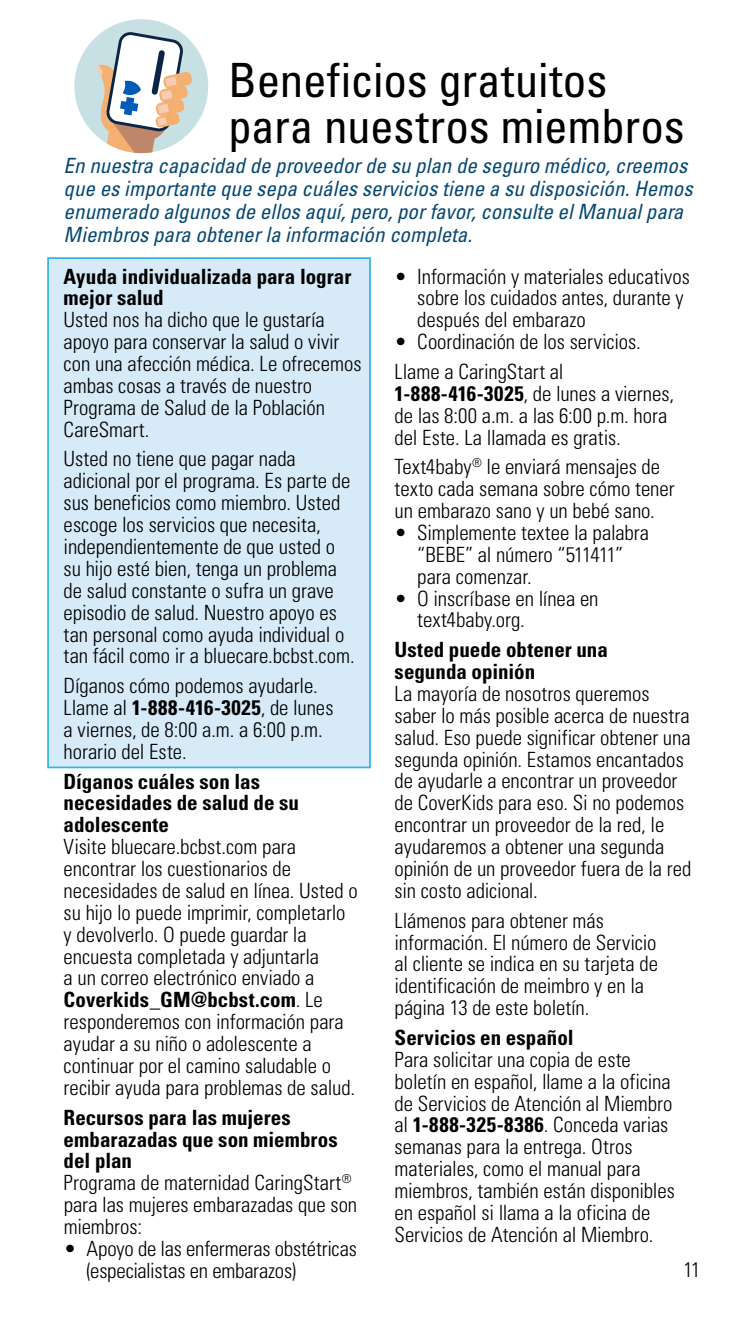
<style>
.page{position:relative;width:756px;height:1323px;background:#fff}
.page>*{position:absolute;margin:0;border:0;box-sizing:border-box;transform-origin:0 0}
.t1{font:condensed 47.25px/45.5px "Univers LT Std";letter-spacing:-.005em;color:#000}
.t2{font:300 condensed 21px/21.9px "Univers LT Std";color:#000}
.t3{font:italic condensed 21px/22.8px "Univers LT Std";color:#074872}
.t4{font:700 condensed 21px/21.9px "Univers LT Std";color:#000}
.s1{font-weight:700}
</style>
<div class="page">
<div style="left:47px;top:257px;width:324px;height:511px;background:#d6eaf7;border:2px solid #37b4e5"></div>
<div style="left:74px;top:19px;width:134px;height:134px;background:#c7e0e3;border-radius:50%"></div>
<svg style="left:95px;top:31px;width:97px;height:122px"></svg>
<h2 class="t1" style="left:228px;top:57px;width:458px">Beneficios gratuitos para nuestros miembros</h2>
<p class="t3" style="left:64px;top:154px;width:631px">En nuestra capacidad de proveedor de su plan de seguro médico, creemos que es importante que sepa cuáles servicios tiene a su disposición. Hemos enumerado algunos de ellos aquí, pero, por favor, consulte el Manual para Miembros para obtener la información completa.</p>
<h3 class="t4" style="left:64px;top:265px;width:289px">Ayuda individualizada para lograr mejor salud</h3>
<p class="t2" style="left:64px;top:309px;width:299px">Usted nos ha dicho que le gustaría apoyo para conservar la salud o vivir con una afección médica. Le ofrecemos ambas cosas a través de nuestro<br>Programa de Salud de la Población<br>CareSmart.</p>
<p class="t2" style="left:64px;top:448px;width:293px">Usted no tiene que pagar nada adicional por el programa. Es parte de sus beneficios como miembro. Usted escoge los servicios que necesita, independientemente de que usted o su hijo esté bien, tenga un problema de salud constante o sufra un grave episodio de salud. Nuestro apoyo es tan personal como ayuda individual o tan fácil como ir a bluecare.bcbst.com.</p>
<p class="t2" style="left:64px;top:675px;width:271px">Díganos cómo podemos ayudarle.<br>Llame al <span class="s1">1-888-416-3025</span>, de lunes a viernes, de 8:00 a.m. a 6:00 p.m. horario del Este.</p>
<h3 class="t4" style="left:64px;top:770px;width:237px">Díganos cuáles son las necesidades de salud de su adolescente</h3>
<p class="t2" style="left:64px;top:836px;width:296px">Visite bluecare.bcbst.com para encontrar los cuestionarios de necesidades de salud en línea. Usted o su hijo lo puede imprimir, completarlo y devolverlo. O puede guardar la encuesta completada y adjuntarla<br>a un correo electrónico enviado a <span class="s1">Coverkids_GM@bcbst.com</span>. Le responderemos con información para ayudar a su niño o adolescente a continuar por el camino saludable o recibir ayuda para problemas de salud.</p>
<h3 class="t4" style="left:64px;top:1106px;width:276px">Recursos para las mujeres embarazadas que son miembros del plan</h3>
<p class="t2" style="left:64px;top:1172px;width:295px">Programa de maternidad CaringStart<sup>® </sup>para las mujeres embarazadas que son miembros:</p>
<p class="t2" style="left:64px;top:1237px;width:295px">• Apoyo de las enfermeras obstétricas</p>
<p class="t2" style="left:417px;top:265px;width:274px;text-indent:-23px">• Información y materiales educativos sobre los cuidados antes, durante y después del embarazo</p>
<p class="t2" style="left:395px;top:331px;width:248px">• Coordinación de los servicios.</p>
<p class="t2" style="left:395px;top:361px;width:281px">Llame a CaringStart al<br><span class="s1">1-888-416-3025</span>, de lunes a viernes, de las 8:00 a.m. a las 6:00 p.m. hora del Este. La llamada es gratis.</p>
<p class="t2" style="left:395px;top:456px;width:282px">Text4baby<sup>®</sup> le enviará mensajes de texto cada semana sobre cómo tener un embarazo sano y un bebé sano.</p>
<p class="t2" style="left:417px;top:522px;width:233px;text-indent:-23px">• Simplemente textee la palabra “BEBE” al número “511411” para comenzar.</p>
<p class="t2" style="left:417px;top:587px;width:183px;text-indent:-23px">• O inscríbase en línea en text4baby.org.</p>
<h2 class="t4" style="left:395px;top:639px;width:215px">Usted puede obtener una segunda opinión</h2>
<p class="t2" style="left:395px;top:683px;width:298px">La mayoría de nosotros queremos saber lo más posible acerca de nuestra salud. Eso puede significar obtener una segunda opinión. Estamos encantados de ayudarle a encontrar un proveedor de CoverKids para eso. Si no podemos encontrar un proveedor de la red, le ayudaremos a obtener una segunda opinión de un proveedor fuera de la red sin costo adicional.</p>
<p class="t2" style="left:395px;top:909px;width:265px">Llámenos para obtener más información. El número de Servicio al cliente se indica en su tarjeta de identificación de meimbro y en la página 13 de este boletín.</p>
<h3 class="t4" style="left:395px;top:1026px;width:181px">Servicios en español</h3>
<p class="t2" style="left:395px;top:1049px;width:282px">Para solicitar una copia de este boletín en español, llame a la oficina de Servicios de Atención al Miembro al <span class="s1">1-888-325-8386</span>. Conceda varias semanas para la entrega. Otros materiales, como el manual para miembros, también están disponibles en español si llama a la oficina de Servicios de Atención al Miembro.</p>
<p class="t2" style="left:86px;top:1259px;width:211px">(especialistas en embarazos)</p>
<p class="t2" style="left:683px;top:1258px;width:19px">11</p>
</div>
